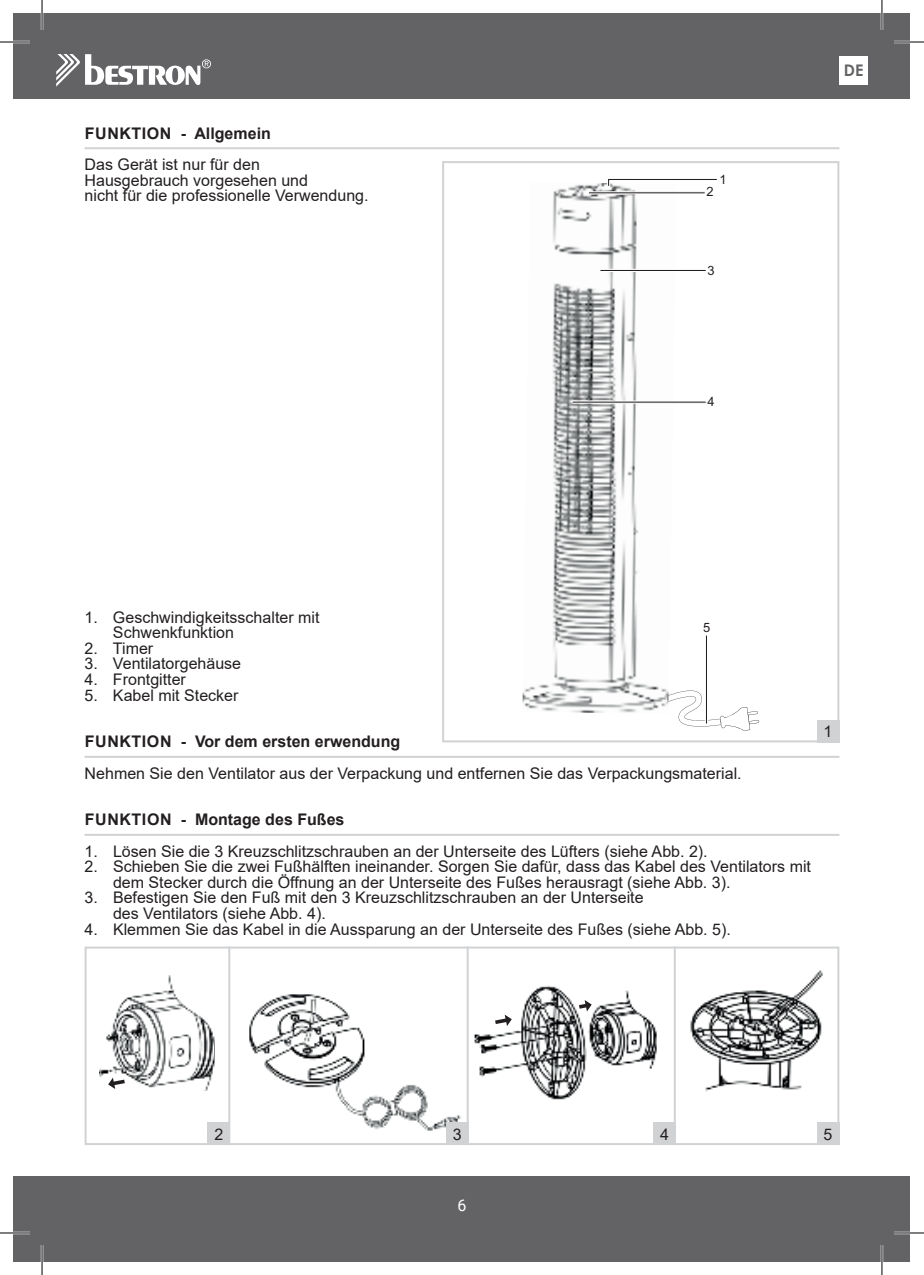
<style>
.page{position:relative;width:924px;height:1275px;background:#fff}
.page>*{position:absolute;margin:0;border:0;box-sizing:border-box;transform-origin:0 0}
.t1{font:16px/15.6px "Arial";color:#231f20}
.t2{font:700 16px "Arial";color:#231f20}
.t3{font:700 16px "Century Gothic";color:#636366}
.t4{font:16px "Roboto";color:#fff}
.t5{font:12.8px "Arial";color:#231f20}
</style>
<div class="page">
<div style="left:14px;top:14px;width:895px;height:85px;background:#636366"></div>
<div style="left:14px;top:1176px;width:895px;height:85px;background:#636366"></div>
<svg style="left:56px;top:54px;width:155px;height:33px"></svg>
<div style="left:839px;top:56px;width:28px;height:29px;background:#fff"></div>
<hr style="left:85px;top:147px;width:754px;height:2px;background:#d1d2d4">
<hr style="left:85px;top:756px;width:754px;height:2px;background:#d1d2d4">
<hr style="left:85px;top:834px;width:754px;height:2px;background:#d1d2d4">
<img style="left:100px;top:975px;width:114px;height:115px">
<img style="left:249px;top:994px;width:212px;height:137px">
<img style="left:474px;top:985px;width:183px;height:115px">
<img style="left:690px;top:970px;width:133px;height:122px">
<svg style="left:495px;top:1014px;width:16px;height:12px"></svg>
<svg style="left:108px;top:1077px;width:17px;height:12px"></svg>
<svg style="left:578px;top:1000px;width:13px;height:11px"></svg>
<div style="left:85px;top:946px;width:754px;height:199px;border:2px solid #d1d2d4"></div>
<div style="left:816px;top:1122px;width:23px;height:23px;background:#d1d2d4"></div>
<div style="left:446px;top:1122px;width:22px;height:23px;background:#d1d2d4"></div>
<div style="left:652px;top:1122px;width:23px;height:23px;background:#d1d2d4"></div>
<div style="left:207px;top:1122px;width:23px;height:23px;background:#d1d2d4"></div>
<hr style="left:228px;top:946px;width:2px;height:199px;background:#d1d2d4">
<hr style="left:466px;top:946px;width:2px;height:199px;background:#d1d2d4">
<hr style="left:673px;top:946px;width:2px;height:199px;background:#d1d2d4">
<img style="left:522px;top:184px;width:142px;height:529px">
<svg style="left:599px;top:269px;width:107px;height:3px"></svg>
<svg style="left:571px;top:400px;width:135px;height:4px"></svg>
<svg style="left:587px;top:179px;width:130px;height:15px"></svg>
<svg style="left:664px;top:635px;width:94px;height:96px"></svg>
<div style="left:442px;top:161px;width:397px;height:581px;border:2px solid #d1d2d4"></div>
<div style="left:816px;top:719px;width:23px;height:23px;background:#d1d2d4"></div>
<hr style="left:0;top:41px;width:30px;height:2px;background:#fff">
<hr style="left:893px;top:41px;width:30px;height:2px;background:#fff">
<hr style="left:0;top:1231px;width:30px;height:3px;background:#fff">
<hr style="left:893px;top:1231px;width:30px;height:3px;background:#fff">
<hr style="left:41px;top:0;width:2px;height:30px;background:#fff">
<hr style="left:41px;top:1245px;width:2px;height:30px;background:#fff">
<hr style="left:880px;top:0;width:2px;height:30px;background:#fff">
<hr style="left:880px;top:1245px;width:2px;height:30px;background:#fff">
<hr style="left:0;top:42px;width:30px;height:1px;background:#000">
<hr style="left:893px;top:42px;width:30px;height:1px;background:#000">
<hr style="left:0;top:1232px;width:30px;height:1px;background:#000">
<hr style="left:893px;top:1232px;width:30px;height:1px;background:#000">
<hr style="left:42px;top:0;width:1px;height:30px;background:#000">
<hr style="left:42px;top:1245px;width:1px;height:30px;background:#000">
<hr style="left:881px;top:0;width:1px;height:30px;background:#000">
<hr style="left:881px;top:1245px;width:1px;height:30px;background:#000">
<p class="t2" style="left:85px;top:127px;width:187px">FUNKTION - Allgemein</p>
<p class="t1" style="left:85px;top:158px;width:285px">Das Gerät ist nur für den<br>Hausgebrauch vorgesehen und<br>nicht für die professionelle Verwendung.</p>
<p class="t5" style="left:719px;top:172px;width:9px">1</p>
<p class="t5" style="left:706px;top:184px;width:9px">2</p>
<p class="t5" style="left:707px;top:263px;width:9px">3</p>
<p class="t5" style="left:707px;top:394px;width:9px">4</p>
<p class="t3" style="left:843px;top:65px;width:21px">DE</p>
<p class="t1" style="left:113px;top:610px;width:208px;text-indent:-28px">1. Geschwindigkeitsschalter mit<br>Schwenkfunktion</p>
<p class="t1" style="left:85px;top:642px;width:70px">2. Timer</p>
<p class="t1" style="left:85px;top:657px;width:158px">3. Ventilatorgehäuse</p>
<p class="t1" style="left:85px;top:673px;width:103px">4. Frontgitter</p>
<p class="t1" style="left:85px;top:688px;width:155px">5. Kabel mit Stecker</p>
<p class="t2" style="left:85px;top:735px;width:317px">FUNKTION - Vor dem ersten erwendung</p>
<p class="t1" style="left:85px;top:766px;width:658px">Nehmen Sie den Ventilator aus der Verpackung und entfernen Sie das Verpackungsmaterial.</p>
<p class="t2" style="left:85px;top:813px;width:261px">FUNKTION - Montage des Fußes</p>
<p class="t1" style="left:85px;top:844px;width:624px">1. Lösen Sie die 3 Kreuzschlitzschrauben an der Unterseite des Lüfters (siehe Abb. 2).</p>
<p class="t1" style="left:113px;top:860px;width:699px;text-indent:-28px">2. Schieben Sie die zwei Fußhälften ineinander. Sorgen Sie dafür, dass das Kabel des Ventilators mit dem Stecker durch die Öffnung an der Unterseite des Fußes herausragt (siehe Abb. 3).</p>
<p class="t1" style="left:113px;top:891px;width:532px;text-indent:-28px">3. Befestigen Sie den Fuß mit den 3 Kreuzschlitzschrauben an der Unterseite des Ventilators (siehe Abb. 4).</p>
<p class="t1" style="left:85px;top:922px;width:647px">4. Klemmen Sie das Kabel in die Aussparung an der Unterseite des Fußes (siehe Abb. 5).</p>
<p class="t5" style="left:703px;top:620px;width:9px">5</p>
<p class="t1" style="left:823px;top:725px;width:10px">1</p>
<p class="t1" style="left:214px;top:1127px;width:10px">2</p>
<p class="t1" style="left:452px;top:1127px;width:10px">3</p>
<p class="t1" style="left:659px;top:1127px;width:10px">4</p>
<p class="t1" style="left:823px;top:1127px;width:10px">5</p>
<p class="t4" style="left:457px;top:1198px;width:10px">6</p>
</div>
